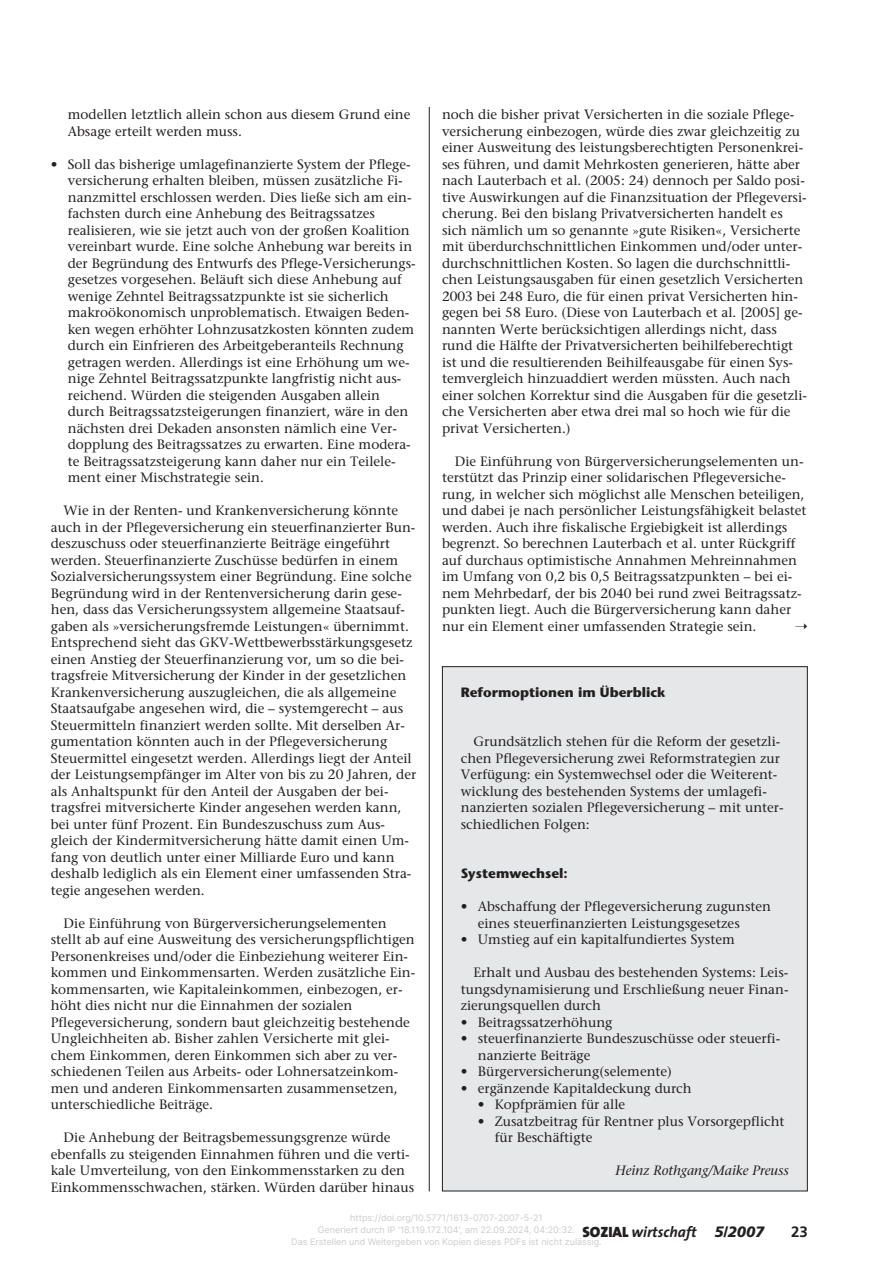
<style>
.page{position:relative;width:893px;height:1263px;background:#fff}
.page>*{position:absolute;margin:0;border:0;box-sizing:border-box;transform-origin:0 0}
.t1{font:italic 700 15px "The Sans";color:#231f20}
.t2{font:700 15px "Frutiger";color:#231f20}
.t3{font:13.5px/16.5px "Stone Serif";color:#231f20}
.t4{font:700 13.5px "Stone Sans";color:#231f20}
.t5{font:italic 13.5px "Stone Serif";color:#231f20}
.t6{font:9px/12px "Inter";color:#ccc;text-align:center}
.s1{font-family:"The Sans Black Caps";font-weight:400;font-style:normal}
.s2{font-family:"Frutiger";font-weight:900}
</style>
<div class="page">
<hr style="left:429px;top:107px;width:1px;height:1084px;background:#231f20">
<div style="left:442px;top:667px;width:365px;height:524px;background:#e6e7e9"></div>
<p class="t3" style="left:442px;top:108px;width:366px">noch die bisher privat Versicherten in die soziale Pflege&shy;versicherung einbezogen, würde dies zwar gleichzeitig zu einer Ausweitung des leistungsberechtigten Personenkrei&shy;ses führen, und damit Mehrkosten generieren, hätte aber nach Lauterbach et al. (2005: 24) dennoch per Saldo posi&shy;tive Auswirkungen auf die Finanzsituation der Pflegeversi&shy;cherung. Bei den bislang Privatversicherten handelt es sich nämlich um so genannte »gute Risiken«, Versicherte mit überdurchschnittlichen Einkommen und/oder unter&shy;durchschnittlichen Kosten. So lagen die durchschnittli&shy;chen Leistungsausgaben für einen gesetzlich Versicherten 2003 bei 248 Euro, die für einen privat Versicherten hin&shy;gegen bei 58 Euro. (Diese von Lauterbach et al. [2005] ge&shy;nannten Werte berücksichtigen allerdings nicht, dass rund die Hälfte der Privatversicherten beihilfeberechtigt ist und die resultierenden Beihilfeausgabe für einen Sys&shy;temvergleich hinzuaddiert werden müssten. Auch nach einer solchen Korrektur sind die Ausgaben für die gesetzli&shy;che Versicherten aber etwa drei mal so hoch wie für die privat Versicherten.)</p>
<p class="t3" style="left:442px;top:454px;width:366px;text-indent:13px">Die Einführung von Bürgerversicherungselementen un&shy;terstützt das Prinzip einer solidarischen Pflegeversiche&shy;rung, in welcher sich möglichst alle Menschen beteiligen, und dabei je nach persönlicher Leistungsfähigkeit belastet werden. Auch ihre fiskalische Ergiebigkeit ist allerdings begrenzt. So berechnen Lauterbach et al. unter Rückgriff auf durchaus optimistische Annahmen Mehreinnahmen im Umfang von 0,2 bis 0,5 Beitragssatzpunkten – bei ei&shy;nem Mehrbedarf, der bis 2040 bei rund zwei Beitragssatz&shy;punkten liegt. Auch die Bürgerversicherung kann daher nur ein Element einer umfassenden Strategie sein.</p>
<p class="t3" style="left:68px;top:108px;width:344px">modellen letztlich allein schon aus diesem Grund eine<br>Absage erteilt werden muss.</p>
<p class="t3" style="left:68px;top:157px;width:349px;text-indent:-17px">• Soll das bisherige umlagefinanzierte System der Pflege&shy;versicherung erhalten bleiben, müssen zusätzliche Fi&shy;nanzmittel erschlossen werden. Dies ließe sich am ein&shy;fachsten durch eine Anhebung des Beitragssatzes realisieren, wie sie jetzt auch von der großen Koalition vereinbart wurde. Eine solche Anhebung war bereits in der Begründung des Entwurfs des Pflege-Versicherungs&shy;gesetzes vorgesehen. Beläuft sich diese Anhebung auf wenige Zehntel Beitragssatzpunkte ist sie sicherlich makroökonomisch unproblematisch. Etwaigen Beden&shy;ken wegen erhöhter Lohnzusatzkosten könnten zudem durch ein Einfrieren des Arbeitgeberanteils Rechnung getragen werden. Allerdings ist eine Erhöhung um we&shy;nige Zehntel Beitragssatzpunkte langfristig nicht aus&shy;reichend. Würden die steigenden Ausgaben allein durch Beitragssatzsteigerungen finanziert, wäre in den nächsten drei Dekaden ansonsten nämlich eine Ver&shy;dopplung des Beitragssatzes zu erwarten. Eine modera&shy;te Beitragssatzsteigerung kann daher nur ein Teilele&shy;ment einer Mischstrategie sein.</p>
<p class="t3" style="left:51px;top:504px;width:367px;text-indent:13px">Wie in der Renten- und Krankenversicherung könnte auch in der Pflegeversicherung ein steuerfinanzierter Bun&shy;deszuschuss oder steuerfinanzierte Beiträge eingeführt werden. Steuerfinanzierte Zuschüsse bedürfen in einem Sozialversicherungssystem einer Begründung. Eine solche Begründung wird in der Rentenversicherung darin gese&shy;hen, dass das Versicherungssystem allgemeine Staatsauf&shy;gaben als »versicherungsfremde Leistungen« übernimmt.<br>Entsprechend sieht das GKV-Wettbewerbsstärkungsgesetz einen Anstieg der Steuerfinanzierung vor, um so die bei&shy;tragsfreie Mitversicherung der Kinder in der gesetzlichen Krankenversicherung auszugleichen, die als allgemeine Staatsaufgabe angesehen wird, die – systemgerecht – aus Steuermitteln finanziert werden sollte. Mit derselben Ar&shy;gumentation könnten auch in der Pflegeversicherung Steuermittel eingesetzt werden. Allerdings liegt der Anteil der Leistungsempfänger im Alter von bis zu 20 Jahren, der als Anhaltspunkt für den Anteil der Ausgaben der bei&shy;tragsfrei mitversicherte Kinder angesehen werden kann, bei unter fünf Prozent. Ein Bundeszuschuss zum Aus&shy;gleich der Kindermitversicherung hätte damit einen Um&shy;fang von deutlich unter einer Milliarde Euro und kann deshalb lediglich als ein Element einer umfassenden Stra&shy;tegie angesehen werden.</p>
<p class="t3" style="left:51px;top:916px;width:366px;text-indent:13px">Die Einführung von Bürgerversicherungselementen stellt ab auf eine Ausweitung des versicherungspflichtigen Personenkreises und/oder die Einbeziehung weiterer Ein&shy;kommen und Einkommensarten. Werden zusätzliche Ein&shy;kommensarten, wie Kapitaleinkommen, einbezogen, er&shy;höht dies nicht nur die Einnahmen der sozialen Pflegeversicherung, sondern baut gleichzeitig bestehende Ungleichheiten ab. Bisher zahlen Versicherte mit glei&shy;chem Einkommen, deren Einkommen sich aber zu ver&shy;schiedenen Teilen aus Arbeits- oder Lohnersatzeinkom&shy;men und anderen Einkommensarten zusammensetzen, unterschiedliche Beiträge.</p>
<p class="t3" style="left:51px;top:1131px;width:365px;text-indent:13px">Die Anhebung der Beitragsbemessungsgrenze würde ebenfalls zu steigenden Einnahmen führen und die verti&shy;kale Umverteilung, von den Einkommensstarken zu den Einkommensschwachen, stärken. Würden darüber hinaus</p>
<p class="t4" style="left:461px;top:687px;width:207px">Reformoptionen im Überblick</p>
<p class="t3" style="left:461px;top:735px;width:324px;text-indent:13px">Grundsätzlich stehen für die Reform der gesetzli&shy;chen Pflegeversicherung zwei Reformstrategien zur Verfügung: ein Systemwechsel oder die Weiterent&shy;wicklung des bestehenden Systems der umlagefi&shy;nanzierten sozialen Pflegeversicherung – mit unter&shy;schiedlichen Folgen:</p>
<p class="t4" style="left:461px;top:868px;width:108px">Systemwechsel:</p>
<p class="t3" style="left:478px;top:900px;width:295px;text-indent:-17px">• Abschaffung der Pflegeversicherung zugunsten eines steuerfinanzierten Leistungsgesetzes</p>
<p class="t3" style="left:461px;top:933px;width:276px">• Umstieg auf ein kapitalfundiertes System</p>
<p class="t3" style="left:461px;top:966px;width:329px;text-align:justify;text-indent:13px">Erhalt und Ausbau des bestehenden Systems: Leis&shy;tungsdynamisierung und Erschließung neuer Finan&shy;zierungsquellen durch</p>
<p class="t3" style="left:461px;top:1015px;width:153px">• Beitragssatzerhöhung</p>
<p class="t3" style="left:478px;top:1032px;width:304px;text-indent:-17px">• steuerfinanzierte Bundeszuschüsse oder steuerfi&shy;nanzierte Beiträge</p>
<p class="t3" style="left:461px;top:1065px;width:213px">• Bürgerversicherung(selemente)</p>
<p class="t3" style="left:461px;top:1081px;width:232px">• ergänzende Kapitaldeckung durch</p>
<p class="t3" style="left:478px;top:1098px;width:149px">• Kopfprämien für alle</p>
<p class="t3" style="left:495px;top:1114px;width:291px;text-indent:-17px">• Zusatzbeitrag für Rentner plus Vorsorgepflicht für Beschäftigte</p>
<p class="t5" style="left:616px;top:1165px;width:175px">Heinz Rothgang/Maike Preuss</p>
<p class="t6" style="left:291px;top:1212px;width:312px">https://doi.org/10.5771/1613-0707-2007-5-21<br>Generiert durch IP '18.119.172.104', am 22.09.2024, 04:20:32.<br>Das Erstellen und Weitergeben von Kopien dieses PDFs ist nicht zulässig.</p>
<p class="t1" style="left:582px;top:1225px;width:184px"><span class="s1">SOZIAL</span> wirtschaft <span class="s2">5/2007</span></p>
<p class="t2" style="left:791px;top:1225px;width:18px">23</p>
</div>
